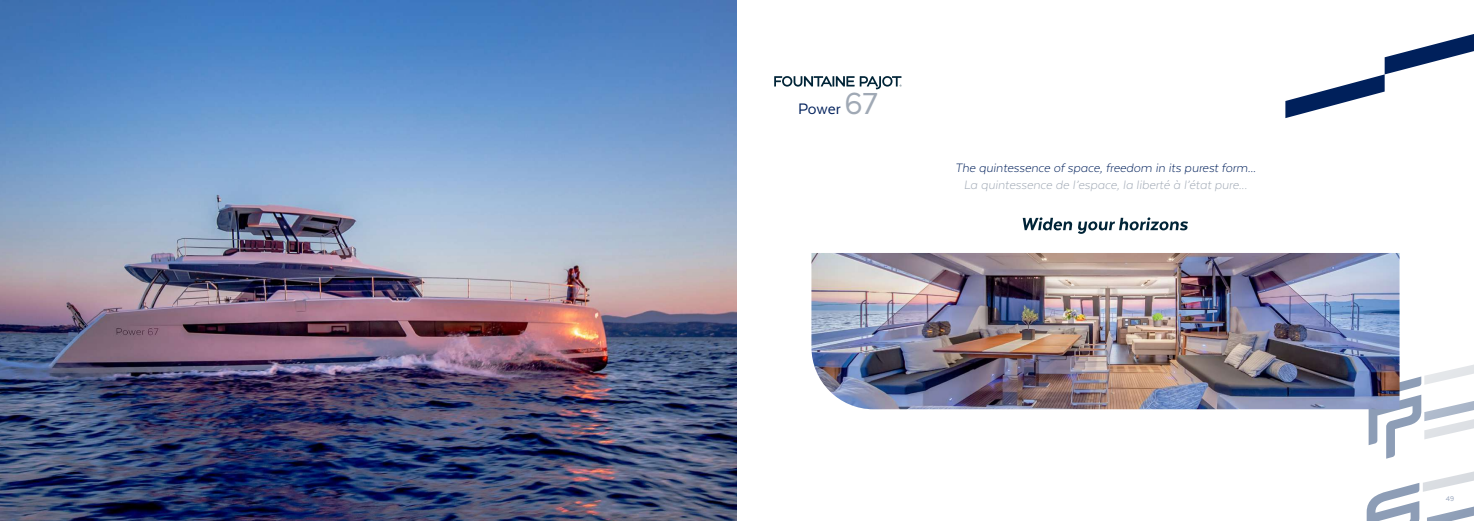
<style>
.page{position:relative;width:1474px;height:521px;background:#fff}
.page>*{position:absolute;margin:0;border:0;box-sizing:border-box;transform-origin:0 0}
.t1{font:17.5px "Texta";letter-spacing:-.01em;color:#00205b}
.t2{font:italic 300 14px "Texta";color:#00205b}
.t3{font:italic 300 14px "Texta";color:#a0a9b5}
.t4{font:7.88px "Texta";color:#99a6bd}
.s1{font-size:35px;color:#a0a9b5}
</style>
<div class="page">
<svg style="left:1022px;top:217px;width:166px;height:17px"></svg>
<svg style="left:1285px;top:34px;width:188px;height:84px"></svg>
<img style="left:0;top:0;width:737px;height:521px">
<svg style="left:1366px;top:472px;width:107px;height:49px"></svg>
<svg style="left:1368px;top:362px;width:105px;height:97px"></svg>
<svg style="left:774px;top:76px;width:127px;height:13px"></svg>
<img style="left:811px;top:253px;width:588px;height:156px">
<p class="t1" style="left:798px;top:100px;width:81px">Power <span class="s1">67</span></p>
<p class="t2" style="left:955px;top:161px;width:302px">The quintessence of space, freedom in its purest form...</p>
<p class="t3" style="left:963px;top:177px;width:285px">La quintessence de l’espace, la liberté à l’état pure...</p>
<p class="t4" style="left:1445px;top:494px;width:10px">49</p>
</div>
